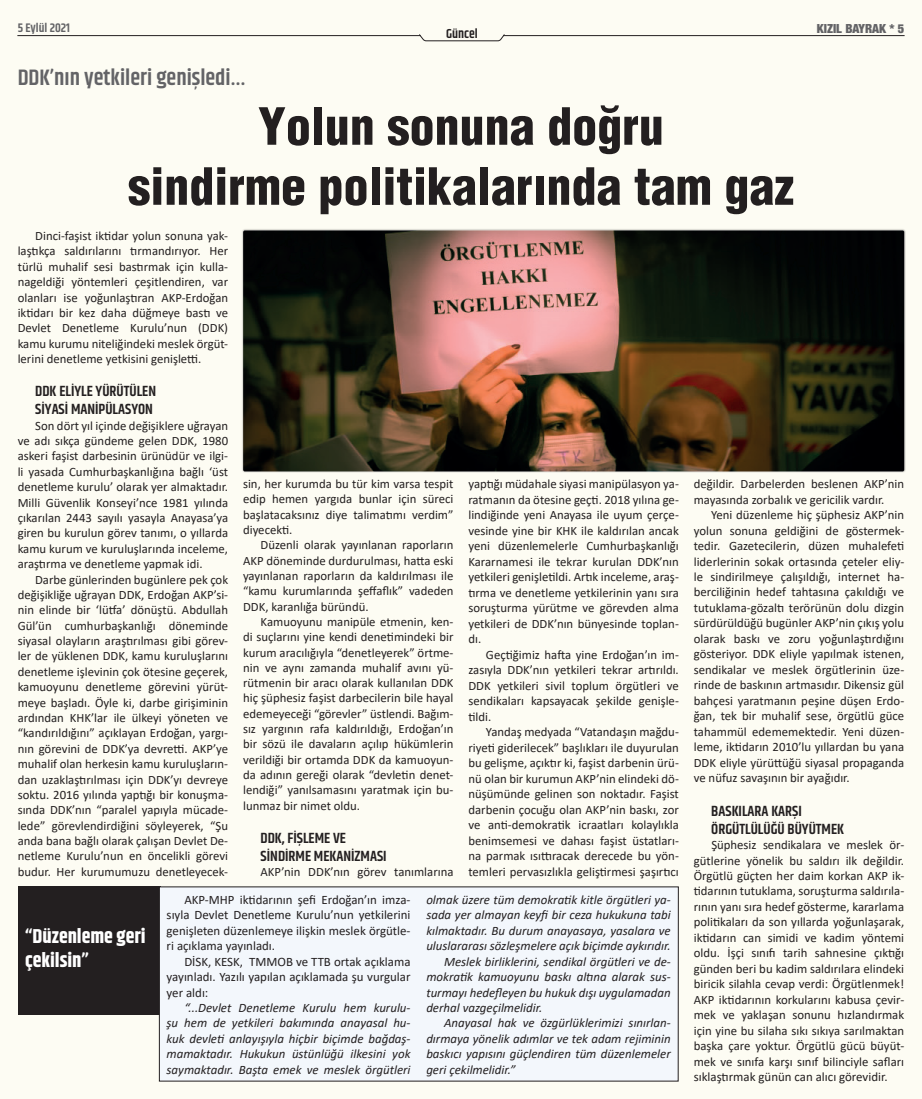
<style>
.page{position:relative;width:922px;height:1099px;background:#fff}
.page>*{position:absolute;margin:0;border:0;box-sizing:border-box;transform-origin:0 0}
.ana_başlık{font:900 condensed 50px/60px "Helvetica";color:#231f20;text-align:center}
.üst_baslik{font:600 22.5px "Khand";color:#636366}
.başlık-2{font:700 20px/24px "Khand";color:#fff}
.ara_başlık{font:600 14.88px/17.9px "Khand";color:#231f20}
.t1{font:600 13.12px "Khand";color:#231f20}
.Normal__Web{font:italic 12.88px/15.5px "Calibri";color:#231f20;text-align:justify}
.Normal__Web-2{font:12.88px/15.5px "Calibri";color:#231f20;text-align:justify}
.t2{font:12.75px/15.5px "Calibri";color:#231f20;text-align:justify}
.t3{font:900 condensed 12.5px "Helvetica Neue";color:#636366}
.t4{font:600 12.5px "Khand";color:#636366}
</style>
<div class="page">
<div style="left:0;top:0;width:921px;height:1098px;background:#fdfcf3"></div>
<hr style="left:18px;top:35px;width:402px;height:1px;background:#231f20">
<hr style="left:503px;top:35px;width:400px;height:1px;background:#231f20">
<svg style="left:419px;top:34px;width:85px;height:7px"></svg>
<img style="left:243px;top:230px;width:661px;height:241px">
<div style="left:18px;top:886px;width:143px;height:129px;background:#231f20"></div>
<div style="left:159px;top:886px;width:519px;height:195px;background:#f3f7fc"></div>
<p class="t4" style="left:18px;top:20px;width:54px">5 Eylül 2021</p>
<p class="t3" style="left:816px;top:20px;width:89px">KIZIL BAYRAK * 5</p>
<p class="t1" style="left:446px;top:25px;width:33px">Güncel</p>
<p class="üst_baslik" style="left:18px;top:62px;width:229px">DDK’nın yetkileri genişledi…</p>
<p class="ana_başlık" style="left:128px;top:96px;width:667px">Yolun sonuna doğru<br>sindirme politikalarında tam gaz</p>
<p class="t2" style="left:18px;top:228px;width:212px;text-indent:18px">Dinci-faşist iktidar yolun sonuna yak&shy;laştıkça saldırılarını tırmandırıyor. Her türlü muhalif sesi bastırmak için kulla&shy;nageldiği yöntemleri çeşitlendiren, var olanları ise yoğunlaştıran AKP-Erdoğan iktidarı bir kez daha düğmeye bastı ve Devlet Denetleme Kurulu’nun (DDK) kamu kurumu niteliğindeki meslek örgüt&shy;lerini denetleme yetkisini genişletti.</p>
<p class="ara_başlık" style="left:35px;top:383px;width:122px">DDK ELIYLE YÜRÜTÜLEN<br>SIYASI MANIPÜLASYON</p>
<p class="t2" style="left:18px;top:417px;width:212px;text-indent:18px">Son dört yıl içinde değişiklere uğrayan ve adı sıkça gündeme gelen DDK, 1980 askeri faşist darbesinin ürünüdür ve ilgi&shy;li yasada Cumhurbaşkanlığına bağlı ‘üst denetleme kurulu’ olarak yer almaktadır.<br>Milli Güvenlik Konseyi’nce 1981 yılında çıkarılan 2443 sayılı yasayla Anayasa’ya giren bu kurulun görev tanımı, o yıllarda kamu kurum ve kuruluşlarında inceleme, araştırma ve denetleme yapmak idi.</p>
<p class="t2" style="left:18px;top:571px;width:212px;text-indent:17px">Darbe günlerinden bugünlere pek çok değişikliğe uğrayan DDK, Erdoğan AKP’si&shy;nin elinde bir ‘lütfa’ dönüştü. Abdullah Gül’ün cumhurbaşkanlığı döneminde siyasal olayların araştırılması gibi görev&shy;ler de yüklenen DDK, kamu kuruluşlarını denetleme işlevinin çok ötesine geçerek, kamuoyunu denetleme görevini yürüt&shy;meye başladı. Öyle ki, darbe girişiminin ardından KHK’lar ile ülkeyi yöneten ve “kandırıldığını” açıklayan Erdoğan, yargı&shy;nın görevini de DDK’ya devretti. AKP’ye muhalif olan herkesin kamu kuruluşların&shy;dan uzaklaştırılması için DDK’yı devreye soktu. 2016 yılında yaptığı bir konuşma&shy;sında DDK’nın “paralel yapıyla mücade&shy;lede” görevlendirdiğini söyleyerek, “Şu anda bana bağlı olarak çalışan Devlet De&shy;netleme Kurulu’nun en öncelikli görevi budur. Her kurumumuzu denetleyecek-</p>
<p class="t2" style="left:243px;top:476px;width:212px">sin, her kurumda bu tür kim varsa tespit edip hemen yargıda bunlar için süreci başlatacaksınız diye talimatımı verdim” diyecekti.</p>
<p class="t2" style="left:243px;top:537px;width:212px;text-indent:18px">Düzenli olarak yayınlanan raporların AKP döneminde durdurulması, hatta eski yayınlanan raporların da kaldırılması ile “kamu kurumlarında şeffaflık” vadeden DDK, karanlığa büründü.</p>
<p class="t2" style="left:243px;top:613px;width:212px;text-indent:18px">Kamuoyunu manipüle etmenin, ken&shy;di suçlarını yine kendi denetimindeki bir kurum aracılığıyla “denetleyerek” örtme&shy;nin ve aynı zamanda muhalif avını yü&shy;rütmenin bir aracı olarak kullanılan DDK hiç şüphesiz faşist darbecilerin bile hayal edemeyeceği “görevler” üstlendi. Bağım&shy;sız yargının rafa kaldırıldığı, Erdoğan’ın bir sözü ile davaların açılıp hükümlerin verildiği bir ortamda DDK da kamuoyun&shy;da adının gereği olarak “devletin denet&shy;lendiği” yanılsamasını yaratmak için bu&shy;lunmaz bir nimet oldu.</p>
<p class="ara_başlık" style="left:260px;top:829px;width:127px">DDK, FIŞLEME VE<br>SINDIRME MEKANIZMASI</p>
<p class="t2" style="left:260px;top:863px;width:194px">AKP’nin DDK’nın görev tanımlarına</p>
<p class="t2" style="left:468px;top:476px;width:212px">yaptığı müdahale siyasi manipülasyon ya&shy;ratmanın da ötesine geçti. 2018 yılına ge&shy;lindiğinde yeni Anayasa ile uyum çerçe&shy;vesinde yine bir KHK ile kaldırılan ancak yeni düzenlemelerle Cumhurbaşkanlığı Kararnamesi ile tekrar kurulan DDK’nın yetkileri genişletildi. Artık inceleme, araş&shy;tırma ve denetleme yetkilerinin yanı sıra soruşturma yürütme ve görevden alma yetkileri de DDK’nın bünyesinde toplan&shy;dı.</p>
<p class="t2" style="left:468px;top:646px;width:212px;text-indent:18px">Geçtiğimiz hafta yine Erdoğan’ın im&shy;zasıyla DDK’nın yetkileri tekrar artırıldı.<br>DDK yetkileri sivil toplum örgütleri ve sendikaları kapsayacak şekilde genişle&shy;tildi.</p>
<p class="t2" style="left:468px;top:724px;width:212px;text-indent:18px">Yandaş medyada “Vatandaşın mağdu&shy;riyeti giderilecek” başlıkları ile duyurulan bu gelişme, açıktır ki, faşist darbenin ürü&shy;nü olan bir kurumun AKP’nin elindeki dö&shy;nüşümünde gelinen son noktadır. Faşist darbenin çocuğu olan AKP’nin baskı, zor ve anti-demokratik icraatları kolaylıkla benimsemesi ve dahası faşist üstatları&shy;na parmak ısıttıracak derecede bu yön&shy;temleri pervasızlıkla geliştirmesi şaşırtıcı</p>
<p class="başlık-2" style="left:25px;top:925px;width:122px">“Düzenleme geri çekilsin”</p>
<p class="Normal__Web-2" style="left:166px;top:891px;width:245px;text-indent:18px">AKP-MHP iktidarının şefi Erdoğan’ın imza&shy;sıyla Devlet Denetleme Kurulu’nun yetkilerini genişleten düzenlemeye ilişkin meslek örgütle&shy;ri açıklama yayınladı.</p>
<p class="Normal__Web-2" style="left:166px;top:953px;width:245px;text-indent:18px">DİSK, KESK, TMMOB ve TTB ortak açıklama yayınladı. Yazılı yapılan açıklamada şu vurgular yer aldı:</p>
<p class="Normal__Web" style="left:166px;top:999px;width:245px;text-indent:18px">“...Devlet Denetleme Kurulu hem kurulu&shy;şu hem de yetkileri bakımında anayasal hu&shy;kuk devleti anlayışıyla hiçbir biçimde bağdaş&shy;mamaktadır. Hukukun üstünlüğü ilkesini yok saymaktadır. Başta emek ve meslek örgütleri</p>
<p class="Normal__Web" style="left:426px;top:891px;width:246px">olmak üzere tüm demokratik kitle örgütleri ya&shy;sada yer almayan keyfi bir ceza hukukuna tabi kılmaktadır. Bu durum anayasaya, yasalara ve uluslararası sözleşmelere açık biçimde aykırıdır.</p>
<p class="Normal__Web" style="left:426px;top:953px;width:246px;text-indent:18px">Meslek birliklerini, sendikal örgütleri ve de&shy;mokratik kamuoyunu baskı altına alarak sus&shy;turmayı hedefleyen bu hukuk dışı uygulamadan derhal vazgeçilmelidir.</p>
<p class="Normal__Web" style="left:426px;top:1014px;width:246px;text-indent:18px">Anayasal hak ve özgürlüklerimizi sınırlan&shy;dırmaya yönelik adımlar ve tek adam rejiminin baskıcı yapısını güçlendiren tüm düzenlemeler geri çekilmelidir.”</p>
<p class="t2" style="left:693px;top:476px;width:212px">değildir. Darbelerden beslenen AKP’nin mayasında zorbalık ve gericilik vardır.</p>
<p class="t2" style="left:693px;top:507px;width:212px;text-indent:17px">Yeni düzenleme hiç şüphesiz AKP’nin yolun sonuna geldiğini de göstermek&shy;tedir. Gazetecilerin, düzen muhalefeti liderlerinin sokak ortasında çeteler eliy&shy;le sindirilmeye çalışıldığı, internet ha&shy;berciliğinin hedef tahtasına çakıldığı ve tutuklama-gözaltı terörünün dolu dizgin sürdürüldüğü bugünler AKP’nin çıkış yolu olarak baskı ve zoru yoğunlaştırdığını gösteriyor. DDK eliyle yapılmak istenen, sendikalar ve meslek örgütlerinin üze&shy;rinde de baskının artmasıdır. Dikensiz gül bahçesi yaratmanın peşine düşen Erdo&shy;ğan, tek bir muhalif sese, örgütlü güce tahammül edememektedir. Yeni düzen&shy;leme, iktidarın 2010’lu yıllardan bu yana DDK eliyle yürüttüğü siyasal propaganda ve nüfuz savaşının bir ayağıdır.</p>
<p class="ara_başlık" style="left:711px;top:802px;width:134px">BASKILARA KARŞI<br>ÖRGÜTLÜLÜĞÜ BÜYÜTMEK</p>
<p class="t2" style="left:693px;top:836px;width:212px;text-indent:18px">Şüphesiz sendikalara ve meslek ör&shy;gütlerine yönelik bu saldırı ilk değildir.<br>Örgütlü güçten her daim korkan AKP ik&shy;tidarının tutuklama, soruşturma saldırıla&shy;rının yanı sıra hedef gösterme, kararlama politikaları da son yıllarda yoğunlaşarak, iktidarın can simidi ve kadim yöntemi oldu. İşçi sınıfı tarih sahnesine çıktığı günden beri bu kadim saldırılara elindeki biricik silahla cevap verdi: Örgütlenmek!<br>AKP iktidarının korkularını kabusa çevir&shy;mek ve yaklaşan sonunu hızlandırmak için yine bu silaha sıkı sıkıya sarılmaktan başka çare yoktur. Örgütlü gücü büyüt&shy;mek ve sınıfa karşı sınıf bilinciyle safları</p>
<p class="Normal__Web-2" style="left:693px;top:1068px;width:195px">sıklaştırmak günün can alıcı görevidir.</p>
</div>
